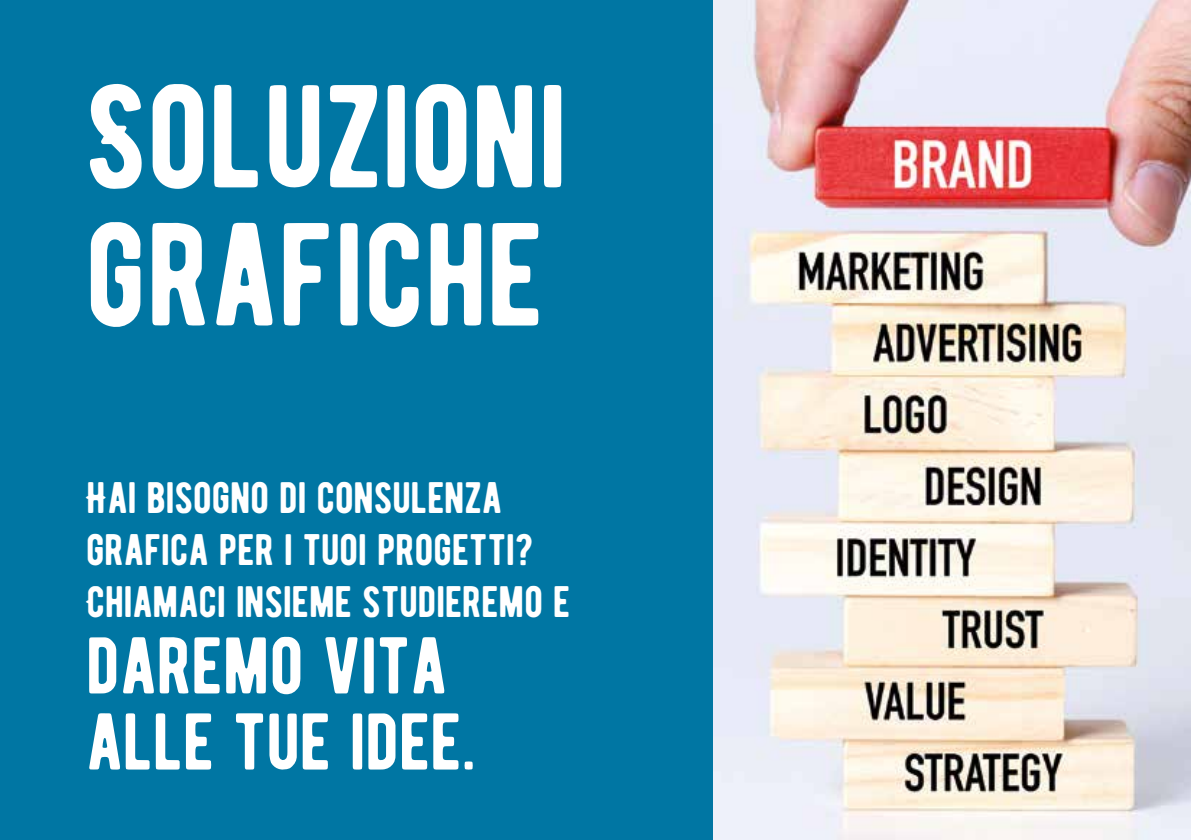
<style>
.page{position:relative;width:1191px;height:840px;background:#fff}
.page>*{position:absolute;margin:0;border:0;box-sizing:border-box;transform-origin:0 0}
.t1{font:146px/138px "BERNIERREGULAR";color:#fff}
.t2{font:80px/76px "BERNIERREGULAR";color:#fff}
.t3{font:44px/52px "BERNIERREGULAR";color:#fff}
</style>
<div class="page">
<div style="left:0;top:0;width:721px;height:839px;background:#0076a3"></div>
<img style="left:713px;top:0;width:478px;height:839px">
<h1 class="t1" style="left:85px;top:72px;width:483px">SOLUZIONI<br>GRAFICHE</h1>
<p class="t3" style="left:86px;top:473px;width:486px">HAI BISOGNO DI CONSULENZA<br>GRAFICA PER I TUOI PROGETTI?<br>CHIAMACI INSIEME STUDIEREMO E</p>
<h2 class="t2" style="left:86px;top:629px;width:391px">DAREMO VITA<br>ALLE TUE IDEE.</h2>
</div>
